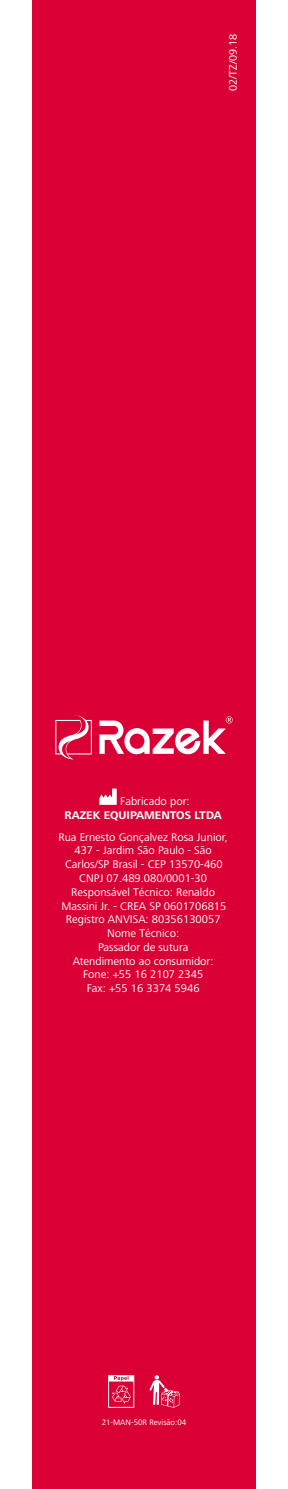
<style>
.page{position:relative;width:288px;height:1489px;background:#fff}
.page>*{position:absolute;margin:0;border:0;box-sizing:border-box;transform-origin:0 0}
.t1{font:11.47px/13.7px "Frutiger Next LT";color:#fff;text-align:center}
.t2{font:700 11.47px "Frutiger Next LT";color:#fff}
.t3{font:11.25px "Frutiger Next LT";color:#fff}
.t4{font:8.1px "Frutiger Next LT";color:#fff}
</style>
<div class="page">
<div style="left:32px;top:0;width:223px;height:1489px;background:#da0035"></div>
<svg style="left:149px;top:1375px;width:30px;height:32px"></svg>
<svg style="left:108px;top:1375px;width:26px;height:32px"></svg>
<svg style="left:99px;top:788px;width:17px;height:17px"></svg>
<svg style="left:55px;top:715px;width:37px;height:44px"></svg>
<svg style="left:99px;top:716px;width:133px;height:38px"></svg>
<p class="t3" style="left:226px;top:91px;width:59px;rotate:-90deg">02/TZ/09.18</p>
<p class="t1" style="left:120px;top:794px;width:71px">Fabricado por:</p>
<p class="t2" style="left:64px;top:808px;width:158px">RAZEK EQUIPAMENTOS LTDA</p>
<p class="t1" style="left:58px;top:830px;width:170px">Rua Ernesto Gonçalvez Rosa Junior,<br>437 - Jardim São Paulo - São<br>Carlos/SP Brasil - CEP 13570-460<br>CNPJ 07.489.080/0001-30<br>Responsável Técnico: Renaldo<br>Massini Jr. - CREA SP 0601706815<br>Registro ANVISA: 80356130057<br>Nome Técnico:<br>Passador de sutura<br>Atendimento ao consumidor:<br>Fone: +55 16 2107 2345<br>Fax: +55 16 3374 5946</p>
<p class="t4" style="left:101px;top:1418px;width:86px">21-MAN-50R Revisão:04</p>
</div>
